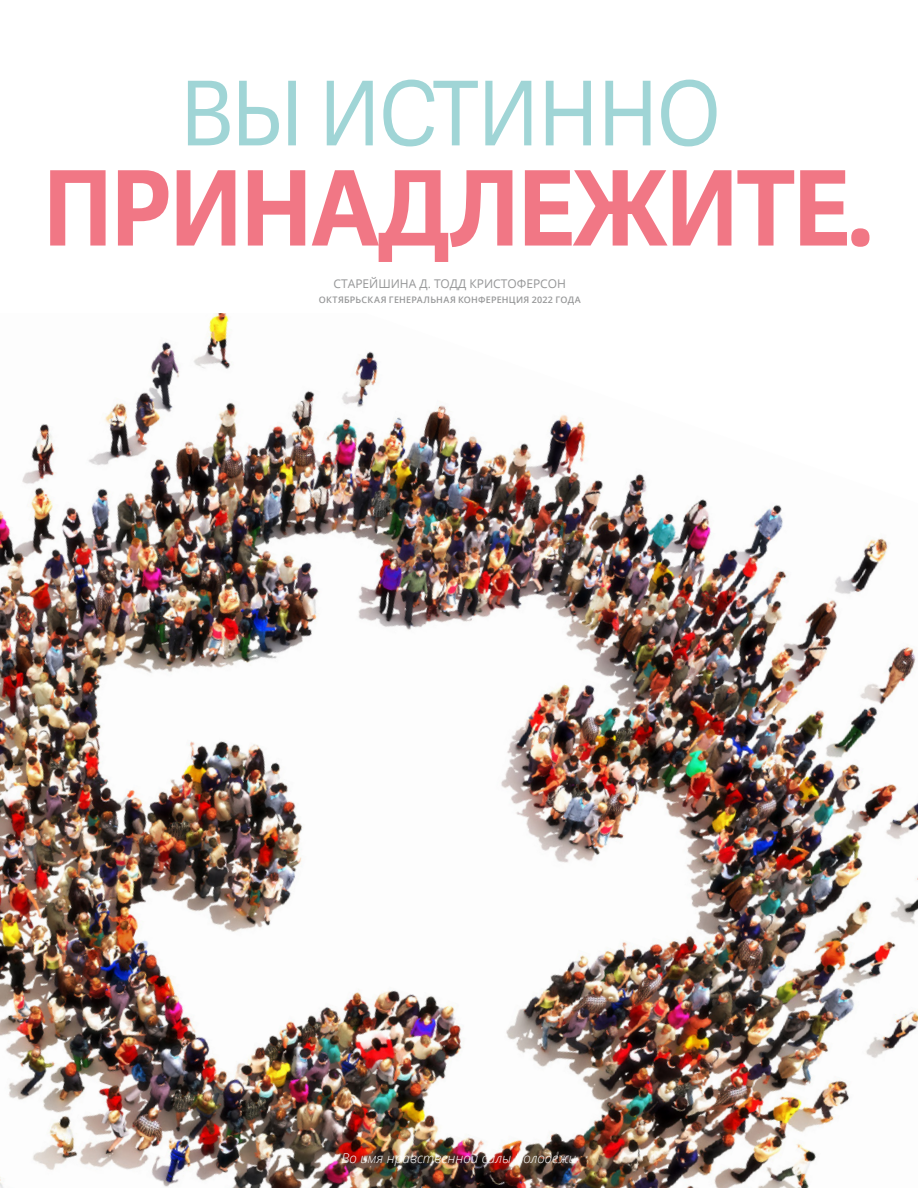
<style>
.page{position:relative;width:918px;height:1188px;background:#fff}
.page>*{position:absolute;margin:0;border:0;box-sizing:border-box;transform-origin:0 0}
.Pull_Quote_Christoff{font:700 103.95px "Helamlds Lat";letter-spacing:-.02em;color:#f17785;scale:.94 1}
.Pull_Quote_Christoff-2{font:89.25px "Helamlds Lat";letter-spacing:-.02em;color:#a0d5d6;scale:.94 1}
.Folio_L{font:italic 300 13.5px "Dots Solidlds Lat";color:#fff}
.Side_QT_Citation_cen{font:12px "Dots Solidlds Lat";color:#969798}
.Side_QT_Citation_cen-2{font:600 9px "Dots Solidlds Lat";letter-spacing:.025em;color:#969798}
</style>
<div class="page">
<img style="left:0;top:313px;width:918px;height:875px">
<p class="Pull_Quote_Christoff-2" style="left:180px;top:43px;width:577px">ВЫ ИСТИННО</p>
<p class="Pull_Quote_Christoff" style="left:43px;top:124px;width:884px">ПРИНАДЛЕЖИТЕ.</p>
<p class="Side_QT_Citation_cen" style="left:334px;top:274px;width:234px">СТАРЕЙШИНА Д. ТОДД КРИСТОФЕРСОН</p>
<p class="Side_QT_Citation_cen-2" style="left:319px;top:293px;width:263px">ОКТЯБРЬСКАЯ ГЕНЕРАЛЬНАЯ КОНФЕРЕНЦИЯ 2022 ГОДА</p>
<p class="Folio_L" style="left:342px;top:1148px;width:236px">Во имя нравственной силы молодежи</p>
</div>
